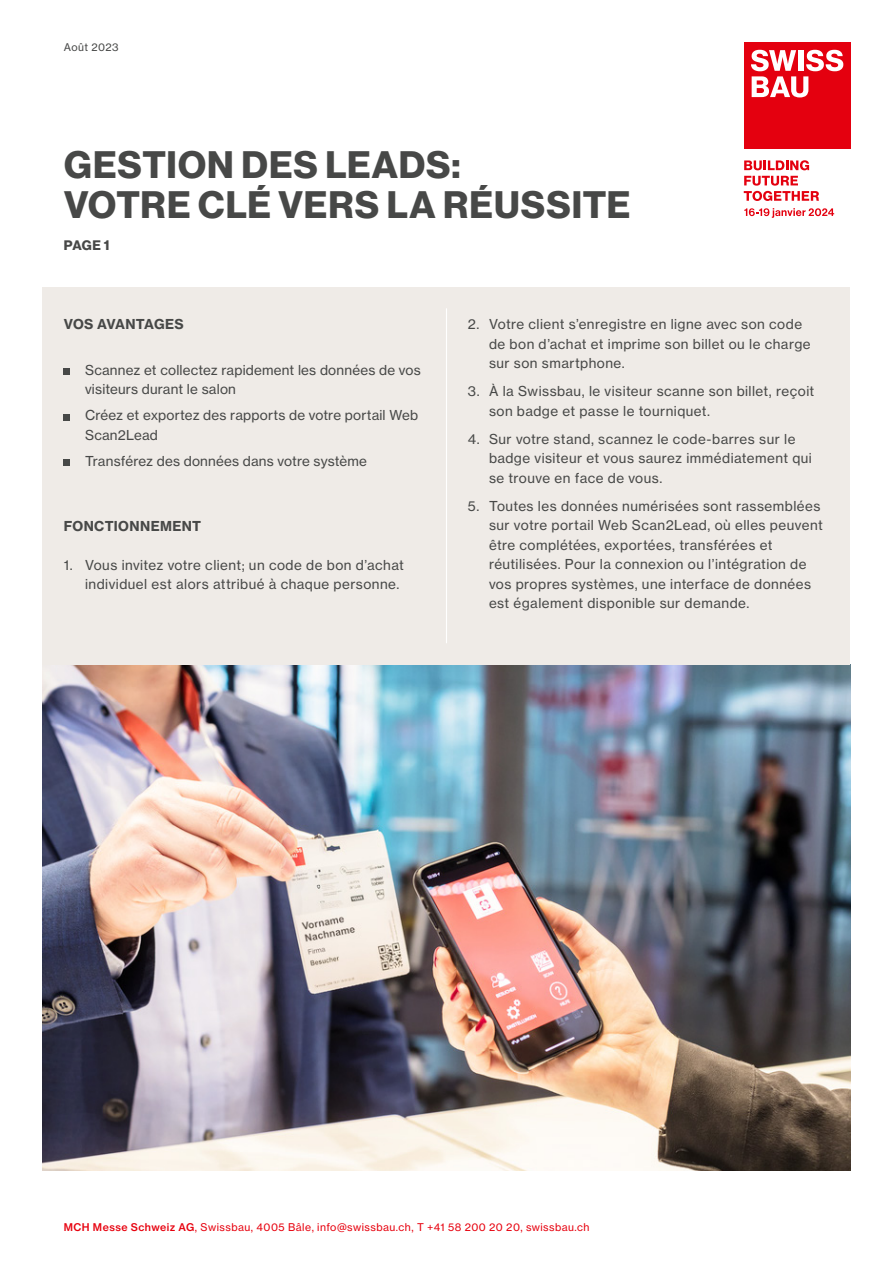
<style>
.page{position:relative;width:893px;height:1263px;background:#fff}
.page>*{position:absolute;margin:0;border:0;box-sizing:border-box;transform-origin:0 0}
.t1{font:37.5px/40.5px "N Haas Grotesk DS Pro 75 Bd";letter-spacing:.025em;color:#474847}
.t2{font:13.5px/19.5px "N Haas Grotesk TX Pro 55 Rg";letter-spacing:.03em;color:#474847}
.t3{font:13.5px "N Haas Grotesk TX Pro 75 Bd";letter-spacing:.02em;color:#474847}
.t4{font:13.5px "N Haas Grotesk DS Pro 75 Bd";color:#474847}
.t5{font:10.5px "N Haas Grotesk TX Pro 55 Rg";letter-spacing:.045em;color:#e7000e}
.t6{font:10.5px "N Haas Grotesk TX Pro 55 Rg";letter-spacing:.04em;color:#474847}
.s1{font-family:"N Haas Grotesk TX Pro 65 Md"}
</style>
<div class="page">
<div style="left:744px;top:43px;width:107px;height:106px;background:#e4000f"></div>
<svg style="left:744px;top:160px;width:65px;height:10px"></svg>
<svg style="left:744px;top:176px;width:75px;height:25px"></svg>
<svg style="left:751px;top:50px;width:92px;height:47px"></svg>
<svg style="left:744px;top:208px;width:90px;height:10px"></svg>
<img style="left:43px;top:664px;width:807px;height:507px">
<div style="left:43px;top:287px;width:807px;height:377px;background:#efebe7"></div>
<div style="left:64px;top:368px;width:6px;height:7px;background:#474847"></div>
<svg style="left:64px;top:414px;width:6px;height:6px"></svg>
<div style="left:64px;top:459px;width:6px;height:7px;background:#474847"></div>
<hr style="left:446px;top:308px;width:1px;height:335px;background:#fff">
<p class="t6" style="left:64px;top:40px;width:56px">Août 2023</p>
<h1 class="t1" style="left:64px;top:145px;width:568px">GESTION DES LEADS:<br>VOTRE CLÉ VERS LA RÉUSSITE</h1>
<p class="t4" style="left:64px;top:237px;width:47px">PAGE 1</p>
<p class="t3" style="left:64px;top:316px;width:121px">VOS AVANTAGES</p>
<p class="t2" style="left:85px;top:360px;width:337px">Scannez et collectez rapidement les données de vos visiteurs durant le salon</p>
<p class="t2" style="left:85px;top:405px;width:335px">Créez et exportez des rapports de votre portail Web<br>Scan2Lead</p>
<p class="t2" style="left:85px;top:451px;width:283px">Transférez des données dans votre système</p>
<p class="t3" style="left:64px;top:517px;width:139px">FONCTIONNEMENT</p>
<p class="t2" style="left:85px;top:555px;width:320px;text-indent:-21px">1. Vous invitez votre client; un code de bon d’achat individuel est alors attribué à chaque personne.</p>
<p class="t2" style="left:489px;top:315px;width:323px;text-indent:-21px">2. Votre client s’enregistre en ligne avec son code de bon d’achat et imprime son billet ou le charge sur son smartphone.</p>
<p class="t2" style="left:489px;top:382px;width:327px;text-indent:-21px">3. À la Swissbau, le visiteur scanne son billet, reçoit son badge et passe le tourniquet.</p>
<p class="t2" style="left:489px;top:429px;width:324px;text-indent:-21px">4. Sur votre stand, scannez le code-barres sur le badge visiteur et vous saurez immédiatement qui se trouve en face de vous.</p>
<p class="t2" style="left:489px;top:496px;width:335px;text-indent:-21px">5. Toutes les données numérisées sont rassemblées sur votre portail Web Scan2Lead, où elles peuvent être complétées, exportées, transférées et réutilisées. Pour la connexion ou l’intégration de vos propres systèmes, une interface de données est également disponible sur demande.</p>
<p class="t5" style="left:64px;top:1220px;width:527px"><span class="s1">MCH Messe Schweiz AG</span>, Swissbau, 4005 Bâle, info@swissbau.ch, T +41 58 200 20 20, swissbau.ch</p>
</div>
